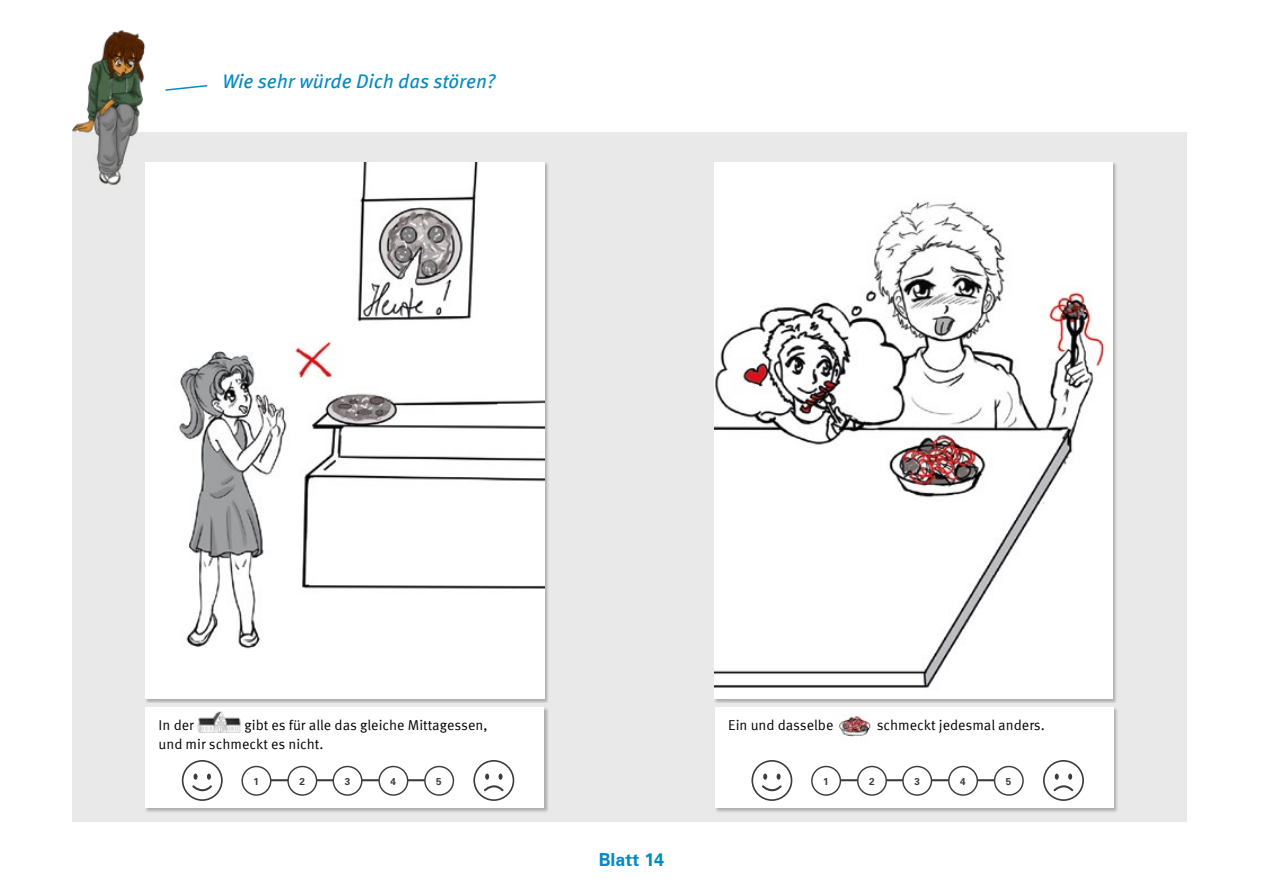
<style>
.page{position:relative;width:1263px;height:893px;background:#fff}
.page>*{position:absolute;margin:0;border:0;box-sizing:border-box;transform-origin:0 0}
.t1{font:italic 19.65px "Meta Pro";color:#008bc5}
.t2{font:700 18px "Zurich BT";color:#008bc5}
.t3{font:14.25px/19.5px "Meta Pro";color:#000}
.t4{font:700 9.9px "Univers";color:#3c3c3b}
</style>
<div class="page">
<div style="left:72px;top:132px;width:557px;height:689px;background:#e9e9e9"></div>
<div style="left:145px;top:707px;width:403px;height:105px;background:#000;opacity:.25"></div>
<div style="left:146px;top:707px;width:398px;height:101px;background:#fff"></div>
<hr style="left:257px;top:779px;width:184px;height:2px;background:#3c3c3b">
<div style="left:242px;top:766px;width:29px;height:29px;background:#fff;border-radius:50%"></div>
<div style="left:241px;top:766px;width:30px;height:30px;border:1px solid #3c3c3b;border-radius:50%"></div>
<div style="left:379px;top:766px;width:29px;height:29px;background:#fff;border-radius:50%"></div>
<div style="left:378px;top:766px;width:30px;height:30px;border:1px solid #3c3c3b;border-radius:50%"></div>
<div style="left:425px;top:766px;width:28px;height:29px;background:#fff;border-radius:50%"></div>
<div style="left:424px;top:766px;width:30px;height:30px;border:1px solid #3c3c3b;border-radius:50%"></div>
<div style="left:288px;top:766px;width:29px;height:29px;background:#fff;border-radius:50%"></div>
<div style="left:287px;top:766px;width:30px;height:30px;border:1px solid #3c3c3b;border-radius:50%"></div>
<div style="left:333px;top:766px;width:29px;height:29px;background:#fff;border-radius:50%"></div>
<div style="left:333px;top:766px;width:29px;height:30px;border:1px solid #3c3c3b;border-radius:50%"></div>
<svg style="left:182px;top:760px;width:41px;height:41px"></svg>
<svg style="left:473px;top:760px;width:41px;height:41px"></svg>
<img style="left:146px;top:162px;width:398px;height:537px">
<img style="left:197px;top:711px;width:44px;height:22px">
<img style="left:72px;top:30px;width:79px;height:156px">
<svg style="left:165px;top:85px;width:43px;height:6px"></svg>
<div style="left:629px;top:132px;width:558px;height:689px;background:#e9e9e9"></div>
<div style="left:715px;top:707px;width:403px;height:105px;background:#000;opacity:.25"></div>
<div style="left:715px;top:707px;width:399px;height:101px;background:#fff"></div>
<hr style="left:827px;top:779px;width:183px;height:2px;background:#3c3c3b">
<div style="left:812px;top:766px;width:28px;height:29px;background:#fff;border-radius:50%"></div>
<div style="left:811px;top:766px;width:30px;height:30px;border:1px solid #3c3c3b;border-radius:50%"></div>
<div style="left:949px;top:766px;width:28px;height:29px;background:#fff;border-radius:50%"></div>
<div style="left:948px;top:766px;width:30px;height:30px;border:1px solid #3c3c3b;border-radius:50%"></div>
<div style="left:994px;top:766px;width:29px;height:29px;background:#fff;border-radius:50%"></div>
<div style="left:994px;top:766px;width:30px;height:30px;border:1px solid #3c3c3b;border-radius:50%"></div>
<div style="left:858px;top:766px;width:28px;height:29px;background:#fff;border-radius:50%"></div>
<div style="left:857px;top:766px;width:30px;height:30px;border:1px solid #3c3c3b;border-radius:50%"></div>
<div style="left:903px;top:766px;width:28px;height:29px;background:#fff;border-radius:50%"></div>
<div style="left:902px;top:766px;width:30px;height:30px;border:1px solid #3c3c3b;border-radius:50%"></div>
<svg style="left:751px;top:760px;width:41px;height:41px"></svg>
<svg style="left:1043px;top:760px;width:41px;height:41px"></svg>
<img style="left:715px;top:162px;width:398px;height:537px">
<img style="left:839px;top:715px;width:32px;height:23px">
<h1 class="t1" style="left:222px;top:66px;width:275px">Wie sehr würde Dich das stören?</h1>
<p class="t3" style="left:159px;top:714px;width:330px;text-indent:86px">gibt es für alle das gleiche Mittagessen, und mir schmeckt es nicht.</p>
<p class="t3" style="left:159px;top:714px;width:37px">In der</p>
<p class="t3" style="left:728px;top:714px;width:107px">Ein und dasselbe</p>
<p class="t3" style="left:877px;top:714px;width:170px">schmeckt jedesmal anders.</p>
<p class="t4" style="left:254px;top:775px;width:7px">1</p>
<p class="t4" style="left:300px;top:775px;width:7px">2</p>
<p class="t4" style="left:345px;top:775px;width:7px">3</p>
<p class="t4" style="left:391px;top:775px;width:7px">4</p>
<p class="t4" style="left:436px;top:775px;width:7px">5</p>
<p class="t4" style="left:823px;top:775px;width:7px">1</p>
<p class="t4" style="left:869px;top:775px;width:7px">2</p>
<p class="t4" style="left:914px;top:775px;width:7px">3</p>
<p class="t4" style="left:960px;top:775px;width:7px">4</p>
<p class="t4" style="left:1006px;top:775px;width:7px">5</p>
<p class="t2" style="left:599px;top:849px;width:67px">Blatt 14</p>
</div>
